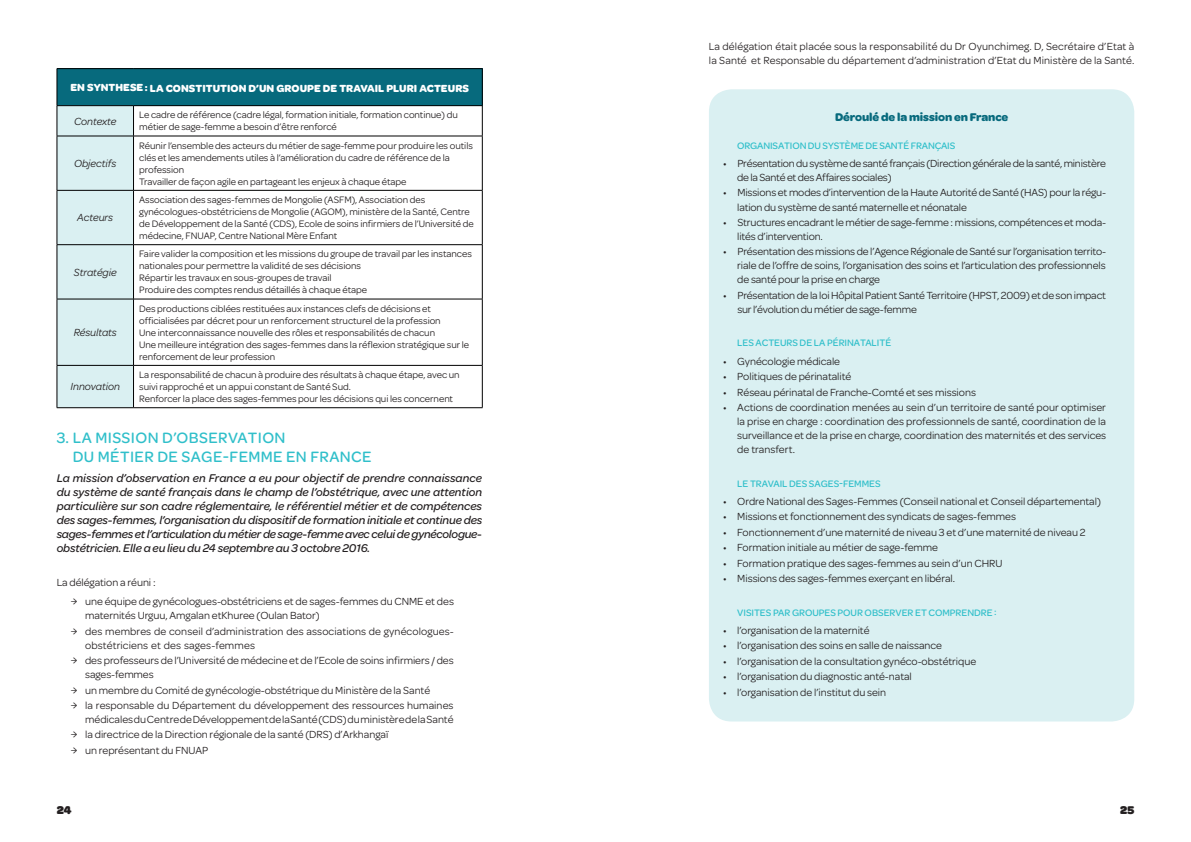
<style>
.page{position:relative;width:1191px;height:842px;background:#fff}
.page>*{position:absolute;margin:0;border:0;box-sizing:border-box;transform-origin:0 0}
.t1{font:500 16px/19.2px "Omnes";letter-spacing:.025em;color:#30bfca}
.t2{font:italic 500 12px/14px "Omnes";letter-spacing:-.01em;color:#231f20;text-align:justify}
.t3{font:700 12px "Omnes";letter-spacing:-.01em;color:#076a7d}
.t4{font:900 12px "Omnes";color:#231f20}
.t5{font:11px/14px "Omnes";letter-spacing:-.005em;color:#231f20}
.t6{font:700 11px "Omnes";letter-spacing:.005em;color:#fff}
.t7{font:italic 11px "Omnes";letter-spacing:-.005em;color:#231f20}
.t8{font:10px/12px "Omnes";letter-spacing:-.005em;color:#231f20}
.t9{font:500 10px "Omnes";letter-spacing:-.005em;color:#30bfca}
</style>
<div class="page">
<div style="left:709px;top:89px;width:425px;height:632px;background:#daf0f2;border-radius:23px"></div>
<div style="left:57px;top:69px;width:425px;height:37px;background:#076a7d"></div>
<div style="left:58px;top:106px;width:75px;height:301px;background:#daf0f2"></div>
<hr style="left:57px;top:68px;width:76px;height:1px;background:#000001">
<hr style="left:57px;top:69px;width:1px;height:36px;background:#000001">
<hr style="left:133px;top:68px;width:349px;height:1px;background:#000001">
<hr style="left:482px;top:69px;width:1px;height:36px;background:#000001">
<hr style="left:57px;top:105px;width:76px;height:1px;background:#000001">
<hr style="left:57px;top:106px;width:1px;height:30px;background:#000001">
<hr style="left:133px;top:105px;width:349px;height:1px;background:#000001">
<hr style="left:133px;top:106px;width:1px;height:30px;background:#000001">
<hr style="left:482px;top:106px;width:1px;height:30px;background:#000001">
<hr style="left:57px;top:136px;width:76px;height:1px;background:#000001">
<hr style="left:57px;top:136px;width:1px;height:54px;background:#000001">
<hr style="left:133px;top:136px;width:349px;height:1px;background:#000001">
<hr style="left:133px;top:136px;width:1px;height:54px;background:#000001">
<hr style="left:482px;top:136px;width:1px;height:54px;background:#000001">
<hr style="left:57px;top:190px;width:76px;height:1px;background:#000001">
<hr style="left:57px;top:191px;width:1px;height:53px;background:#000001">
<hr style="left:133px;top:190px;width:349px;height:1px;background:#000001">
<hr style="left:133px;top:191px;width:1px;height:53px;background:#000001">
<hr style="left:482px;top:191px;width:1px;height:53px;background:#000001">
<hr style="left:57px;top:244px;width:76px;height:1px;background:#000001">
<hr style="left:57px;top:245px;width:1px;height:54px;background:#000001">
<hr style="left:133px;top:244px;width:349px;height:1px;background:#000001">
<hr style="left:133px;top:245px;width:1px;height:54px;background:#000001">
<hr style="left:482px;top:245px;width:1px;height:54px;background:#000001">
<hr style="left:57px;top:299px;width:76px;height:1px;background:#000001">
<hr style="left:57px;top:299px;width:1px;height:66px;background:#000001">
<hr style="left:133px;top:299px;width:349px;height:1px;background:#000001">
<hr style="left:133px;top:299px;width:1px;height:66px;background:#000001">
<hr style="left:482px;top:299px;width:1px;height:66px;background:#000001">
<hr style="left:57px;top:365px;width:76px;height:1px;background:#000001">
<hr style="left:57px;top:366px;width:1px;height:41px;background:#000001">
<hr style="left:133px;top:365px;width:349px;height:1px;background:#000001">
<hr style="left:133px;top:366px;width:1px;height:41px;background:#000001">
<hr style="left:482px;top:366px;width:1px;height:41px;background:#000001">
<hr style="left:57px;top:407px;width:76px;height:1px;background:#000001">
<hr style="left:133px;top:407px;width:349px;height:1px;background:#000001">
<p class="t6" style="left:70px;top:80px;width:400px">EN SYNTHESE: LA CONSTITUTION D’UN GROUPE DE TRAVAIL PLURI ACTEURS</p>
<p class="t7" style="left:74px;top:114px;width:44px">Contexte</p>
<p class="t8" style="left:139px;top:108px;width:320px">Le cadre de référence (cadre légal, formation initiale, formation continue) du métier de sage-femme a besoin d’être renforcé</p>
<p class="t7" style="left:74px;top:156px;width:44px">Objectifs</p>
<p class="t8" style="left:139px;top:139px;width:335px">Réunir l’ensemble des acteurs du métier de sage-femme pour produire les outils clés et les amendements utiles à l’amélioration du cadre de référence de la profession<br>Travailler de façon agile en partageant les enjeux à chaque étape</p>
<p class="t7" style="left:77px;top:210px;width:37px">Acteurs</p>
<p class="t7" style="left:74px;top:265px;width:44px">Stratégie</p>
<p class="t7" style="left:74px;top:325px;width:45px">Résultats</p>
<p class="t8" style="left:139px;top:193px;width:336px">Association des sages-femmes de Mongolie (ASFM), Association des gynécologues-obstétriciens de Mongolie (AGOM), ministère de la Santé, Centre de Développement de la Santé (CDS), Ecole de soins infirmiers de l’Université de médecine, FNUAP, Centre National Mère Enfant</p>
<p class="t8" style="left:139px;top:247px;width:334px">Faire valider la composition et les missions du groupe de travail par les instances nationales pour permettre la validité de ses décisions<br>Répartir les travaux en sous-groupes de travail<br>Produire des comptes rendus détaillés à chaque étape</p>
<p class="t8" style="left:139px;top:302px;width:331px">Des productions ciblées restituées aux instances clefs de décisions et officialisées par décret pour un renforcement structurel de la profession<br>Une interconnaissance nouvelle des rôles et responsabilités de chacun<br>Une meilleure intégration des sages-femmes dans la réflexion stratégique sur le renforcement de leur profession</p>
<p class="t7" style="left:71px;top:379px;width:51px">Innovation</p>
<p class="t8" style="left:139px;top:368px;width:322px">La responsabilité de chacun à produire des résultats à chaque étape, avec un suivi rapproché et un appui constant de Santé Sud.<br>Renforcer la place des sages-femmes pour les décisions qui les concernent</p>
<h1 class="t1" style="left:73px;top:427px;width:300px;text-indent:-16px">3. LA MISSION D’OBSERVATION<br>DU MÉTIER DE SAGE-FEMME EN FRANCE</h1>
<p class="t2" style="left:57px;top:470px;width:427px">La mission d’observation en France a eu pour objectif de prendre connaissance du système de santé français dans le champ de l’obstétrique, avec une attention particulière sur son cadre réglementaire, le référentiel métier et de compétences des sages-femmes, l’organisation du dispositif de formation initiale et continue des sages-femmes et l’articulation du métier de sage-femme avec celui de gynécologue&shy;obstétricien. Elle a eu lieu du 24 septembre au 3 octobre 2016.</p>
<p class="t5" style="left:71px;top:571px;width:384px;line-height:19.7px;text-indent:-14px">La délégation a réuni :<br>Ѕ une équipe de gynécologues-obstétriciens et de sages-femmes du CNME et des</p>
<p class="t5" style="left:71px;top:607px;width:384px;line-height:15.4px;text-indent:14px">maternités Urguu, Amgalan etKhuree (Oulan Bator)<br>Ѕ des membres de conseil d’administration des associations de gynécologues-</p>
<p class="t5" style="left:71px;top:637px;width:384px;line-height:15.4px;text-indent:14px">obstétriciens et des sages-femmes<br>Ѕ des professeurs de l’Université de médecine et de l’Ecole de soins infirmiers / des</p>
<p class="t5" style="left:71px;top:666px;width:384px;line-height:15.4px;text-indent:14px">sages-femmes<br>Ѕ un membre du Comité de gynécologie-obstétrique du Ministère de la Santé<br>Ѕ la responsable du Département du développement des ressources humaines</p>
<p class="t5" style="left:71px;top:711px;width:384px;line-height:15.4px;text-indent:14px">médicales du Centre de Développement de la Santé (CDS) du ministère de la Santé<br>Ѕ la directrice de la Direction régionale de la santé (DRS) d’Arkhangaï<br>Ѕ un représentant du FNUAP</p>
<p class="t5" style="left:709px;top:39px;width:427px">La délégation était placée sous la responsabilité du Dr Oyunchimeg. D, Secrétaire d’Etat à la Santé et Responsable du département d’administration d’Etat du Ministère de la Santé.</p>
<p class="t3" style="left:835px;top:108px;width:175px">Déroulé de la mission en France</p>
<p class="t9" style="left:737px;top:139px;width:219px">ORGANISATION DU SYSTÈME DE SANTÉ FRANÇAIS</p>
<p class="t5" style="left:737px;top:156px;width:370px;text-indent:-14px">• Présentation du système de santé français (Direction générale de la santé, ministère de la Santé et des Affaires sociales)</p>
<p class="t5" style="left:737px;top:185px;width:370px;text-indent:-14px">• Missions et modes d’intervention de la Haute Autorité de Santé (HAS) pour la régu&shy;lation du système de santé maternelle et néonatale</p>
<p class="t5" style="left:737px;top:215px;width:370px;text-indent:-14px">• Structures encadrant le métier de sage-femme : missions, compétences et moda&shy;lités d’intervention.</p>
<p class="t5" style="left:737px;top:244px;width:370px;text-align:justify;text-indent:-14px">• Présentation des missions de l’Agence Régionale de Santé sur l’organisation territo&shy;riale de l’offre de soins, l’organisation des soins et l’articulation des professionnels de santé pour la prise en charge</p>
<p class="t5" style="left:737px;top:287px;width:370px;text-indent:-14px">• Présentation de la loi Hôpital Patient Santé Territoire (HPST, 2009) et de son impact sur l’évolution du métier de sage-femme</p>
<p class="t9" style="left:737px;top:336px;width:155px">LES ACTEURS DE LA PÉRINATALITÉ</p>
<p class="t5" style="left:723px;top:353px;width:119px">• Gynécologie médicale</p>
<p class="t5" style="left:723px;top:369px;width:130px">• Politiques de périnatalité</p>
<p class="t5" style="left:723px;top:384px;width:254px">• Réseau périnatal de Franche-Comté et ses missions</p>
<p class="t5" style="left:737px;top:400px;width:370px;text-align:justify;text-indent:-14px">• Actions de coordination menées au sein d’un territoire de santé pour optimiser la prise en charge : coordination des professionnels de santé, coordination de la surveillance et de la prise en charge, coordination des maternités et des services de transfert.</p>
<p class="t9" style="left:737px;top:476px;width:145px">LE TRAVAIL DES SAGES-FEMMES</p>
<p class="t5" style="left:723px;top:494px;width:379px">• Ordre National des Sages-Femmes (Conseil national et Conseil départemental)</p>
<p class="t5" style="left:723px;top:509px;width:294px">• Missions et fonctionnement des syndicats de sages-femmes</p>
<p class="t5" style="left:723px;top:524px;width:364px">• Fonctionnement d’une maternité de niveau 3 et d’une maternité de niveau 2</p>
<p class="t5" style="left:723px;top:540px;width:216px">• Formation initiale au métier de sage-femme</p>
<p class="t5" style="left:723px;top:555px;width:281px">• Formation pratique des sages-femmes au sein d’un CHRU</p>
<p class="t5" style="left:723px;top:571px;width:233px">• Missions des sages-femmes exerçant en libéral.</p>
<p class="t9" style="left:737px;top:605px;width:261px">VISITES PAR GROUPES POUR OBSERVER ET COMPRENDRE :</p>
<p class="t5" style="left:723px;top:623px;width:148px">• l’organisation de la maternité</p>
<p class="t5" style="left:723px;top:638px;width:220px">• l’organisation des soins en salle de naissance</p>
<p class="t5" style="left:723px;top:653px;width:255px">• l’organisation de la consultation gynéco-obstétrique</p>
<p class="t5" style="left:723px;top:669px;width:190px">• l’organisation du diagnostic anté-natal</p>
<p class="t5" style="left:723px;top:684px;width:165px">• l’organisation de l’institut du sein</p>
<p class="t4" style="left:57px;top:800px;width:16px">24</p>
<p class="t4" style="left:1120px;top:800px;width:16px">25</p>
</div>
